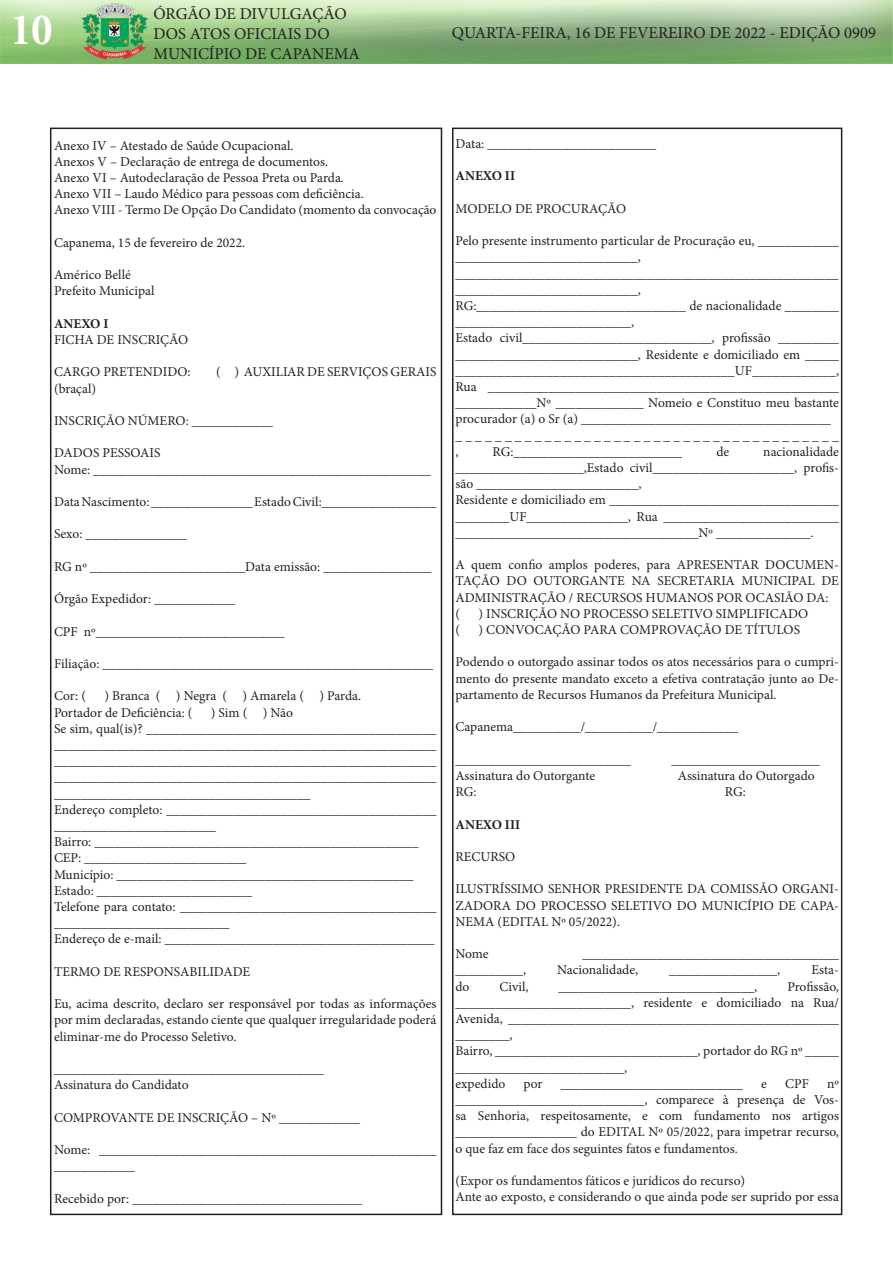
<style>
.page{position:relative;width:893px;height:1263px;background:#fff}
.page>*{position:absolute;margin:0;border:0;box-sizing:border-box;transform-origin:0 0}
.t1{font:700 condensed 45px "Minion Pro";color:#fff}
.t2{font:16.5px/19.8px "Minion Pro";color:#231f20}
.t3{font:13.5px/16.2px "Minion Pro";color:#231f20;text-align:justify}
.t4{font:700 13.5px "Minion Pro";color:#231f20}
</style>
<div class="page">
<div style="left:50px;top:128px;width:392px;height:1087px;border:2px solid #231f20"></div>
<img style="left:0;top:0;width:893px;height:64px">
<div style="left:452px;top:128px;width:390px;height:1087px;border:2px solid #231f20"></div>
<h1 class="t1" style="left:11px;top:-1px;width:43px">10</h1>
<p class="t2" style="left:153px;top:4px;width:208px">ÓRGÃO DE DIVULGAÇÃO<br>DOS ATOS OFICIAIS DO<br>MUNICÍPIO DE CAPANEMA</p>
<p class="t2" style="left:452px;top:23px;width:426px">QUARTA-FEIRA, 16 DE FEVEREIRO DE 2022 - EDIÇÃO 0909</p>
<p class="t3" style="left:54px;top:137px;width:241px">Anexo IV – Atestado de Saúde Ocupacional.</p>
<p class="t3" style="left:54px;top:153px;width:276px">Anexos V – Declaração de entrega de documentos.</p>
<p class="t3" style="left:54px;top:170px;width:292px">Anexo VI – Autodeclaração de Pessoa Preta ou Parda.</p>
<p class="t3" style="left:54px;top:186px;width:311px">Anexo VII – Laudo Médico para pessoas com deficiência.</p>
<p class="t3" style="left:54px;top:202px;width:384px">Anexo VIII - Termo De Opção Do Candidato (momento da convocação</p>
<p class="t3" style="left:54px;top:234px;width:193px">Capanema, 15 de fevereiro de 2022.</p>
<p class="t3" style="left:54px;top:267px;width:78px">Américo Bellé</p>
<p class="t3" style="left:54px;top:283px;width:102px">Prefeito Municipal</p>
<p class="t4" style="left:54px;top:314px;width:56px">ANEXO I</p>
<p class="t3" style="left:54px;top:332px;width:136px">FICHA DE INSCRIÇÃO</p>
<p class="t3" style="left:54px;top:364px;width:138px">CARGO PRETENDIDO:</p>
<p class="t3" style="left:216px;top:364px;width:222px">( ) AUXILIAR DE SERVIÇOS GERAIS</p>
<p class="t3" style="left:54px;top:380px;width:44px">(braçal)</p>
<p class="t3" style="left:54px;top:413px;width:220px">INSCRIÇÃO NÚMERO: ____________</p>
<p class="t3" style="left:54px;top:445px;width:108px">DADOS PESSOAIS</p>
<p class="t3" style="left:54px;top:461px;width:378px">Nome: __________________________________________________</p>
<p class="t3" style="left:54px;top:494px;width:384px">Data Nascimento: _______________ Estado Civil:_________________</p>
<p class="t3" style="left:54px;top:526px;width:134px">Sexo: _______________</p>
<p class="t3" style="left:54px;top:558px;width:379px">RG nº _______________________Data emissão: ________________</p>
<p class="t3" style="left:54px;top:591px;width:183px">Órgão Expedidor: ____________</p>
<p class="t3" style="left:54px;top:623px;width:232px">CPF nº____________________________</p>
<p class="t3" style="left:54px;top:656px;width:381px">Filiação: _________________________________________________</p>
<p class="t3" style="left:54px;top:688px;width:34px">Cor: (</p>
<p class="t3" style="left:104px;top:688px;width:258px">) Branca ( ) Negra ( ) Amarela ( ) Parda.</p>
<p class="t3" style="left:54px;top:704px;width:140px">Portador de Deficiência: (</p>
<p class="t3" style="left:211px;top:704px;width:84px">) Sim ( ) Não</p>
<p class="t3" style="left:54px;top:720px;width:384px">Se sim, qual(is)? ___________________________________________ ________________________________________________________ ________________________________________________________ ________________________________________________________ ______________________________________</p>
<p class="t3" style="left:54px;top:801px;width:384px">Endereço completo: ________________________________________ ________________________</p>
<p class="t3" style="left:54px;top:834px;width:366px">Bairro: ________________________________________________</p>
<p class="t3" style="left:54px;top:850px;width:194px">CEP: ________________________</p>
<p class="t3" style="left:54px;top:866px;width:361px">Município: ____________________________________________</p>
<p class="t3" style="left:54px;top:882px;width:200px">Estado: _______________________</p>
<p class="t3" style="left:54px;top:899px;width:384px">Telefone para contato: ______________________________________ __________________________</p>
<p class="t3" style="left:54px;top:931px;width:382px">Endereço de e-mail: ________________________________________</p>
<p class="t3" style="left:54px;top:963px;width:198px">TERMO DE RESPONSABILIDADE</p>
<p class="t3" style="left:54px;top:996px;width:384px">Eu, acima descrito, declaro ser responsável por todas as informações por mim declaradas, estando ciente que qualquer irregularidade poderá eliminar-me do Processo Seletivo.</p>
<p class="t3" style="left:54px;top:1061px;width:271px">________________________________________</p>
<p class="t3" style="left:54px;top:1077px;width:136px">Assinatura do Candidato</p>
<p class="t3" style="left:54px;top:1109px;width:307px">COMPROVANTE DE INSCRIÇÃO – Nº ____________</p>
<p class="t3" style="left:54px;top:1142px;width:384px">Nome: __________________________________________________ ____________</p>
<p class="t3" style="left:54px;top:1190px;width:309px">Recebido por: __________________________________</p>
<p class="t3" style="left:455px;top:136px;width:202px">Data: _________________________</p>
<p class="t4" style="left:455px;top:167px;width:61px">ANEXO II</p>
<p class="t3" style="left:455px;top:200px;width:172px">MODELO DE PROCURAÇÃO</p>
<p class="t3" style="left:455px;top:233px;width:385px">Pelo presente instrumento particular de Procuração eu, ____________ ___________________________,</p>
<p class="t3" style="left:455px;top:265px;width:385px">________________________________________________________ ___________________________,</p>
<p class="t3" style="left:455px;top:298px;width:385px">RG:_______________________________ de nacionalidade ________ __________________________,</p>
<p class="t3" style="left:455px;top:330px;width:385px">Estado civil____________________________, profissão _________ ___________________________, Residente e domiciliado em _____ ________________________________________UF____________, Rua ____________________________________________________ ____________Nº _____________ Nomeio e Constituo meu bastante procurador (a) o Sr (a) _____________________________________</p>
<p class="t3" style="left:455px;top:427px;width:385px">_______________________________________ ,</p>
<p class="t3" style="left:455px;top:443px;width:385px;text-indent:308px">nacionalidade ___________________,Estado civil_____________________, profis&shy;são ________________________,</p>
<p class="t3" style="left:455px;top:492px;width:385px">Residente e domiciliado em __________________________________ ________UF_______________, Rua __________________________ ____________________________________Nº ______________.</p>
<p class="t3" style="left:455px;top:557px;width:385px">A quem confio amplos poderes, para APRESENTAR DOCUMEN-TAÇÃO DO OUTORGANTE NA SECRETARIA MUNICIPAL DE ADMINISTRAÇÃO / RECURSOS HUMANOS POR OCASIÃO DA:</p>
<p class="t3" style="left:455px;top:605px;width:6px">(</p>
<p class="t3" style="left:479px;top:605px;width:331px">) INSCRIÇÃO NO PROCESSO SELETIVO SIMPLIFICADO</p>
<p class="t3" style="left:455px;top:622px;width:6px">(</p>
<p class="t3" style="left:479px;top:622px;width:323px">) CONVOCAÇÃO PARA COMPROVAÇÃO DE TÍTULOS</p>
<p class="t3" style="left:455px;top:654px;width:385px">Podendo o outorgado assinar todos os atos necessários para o cumpri&shy;mento do presente mandato exceto a efetiva contratação junto ao De&shy;partamento de Recursos Humanos da Prefeitura Municipal.</p>
<p class="t3" style="left:455px;top:719px;width:284px">Capanema__________/__________/____________</p>
<p class="t3" style="left:455px;top:751px;width:177px">__________________________</p>
<p class="t3" style="left:671px;top:751px;width:150px">______________________</p>
<p class="t3" style="left:455px;top:767px;width:141px">Assinatura do Outorgante</p>
<p class="t3" style="left:678px;top:767px;width:138px">Assinatura do Outorgado</p>
<p class="t3" style="left:455px;top:784px;width:23px">RG:</p>
<p class="t3" style="left:725px;top:784px;width:22px">RG:</p>
<p class="t4" style="left:455px;top:815px;width:66px">ANEXO III</p>
<p class="t3" style="left:455px;top:848px;width:61px">RECURSO</p>
<p class="t3" style="left:455px;top:881px;width:385px">ILUSTRÍSSIMO SENHOR PRESIDENTE DA COMISSÃO ORGANI-ZADORA DO PROCESSO SELETIVO DO MUNICÍPIO DE CAPA-NEMA (EDITAL Nº 05/2022).</p>
<p class="t3" style="left:455px;top:946px;width:35px">Nome</p>
<p class="t3" style="left:582px;top:946px;width:258px">______________________________________</p>
<p class="t3" style="left:455px;top:962px;width:72px">__________,</p>
<p class="t3" style="left:557px;top:962px;width:82px">Nacionalidade,</p>
<p class="t3" style="left:669px;top:962px;width:113px">________________,</p>
<p class="t3" style="left:811px;top:962px;width:29px">Esta-</p>
<p class="t3" style="left:455px;top:978px;width:16px">do</p>
<p class="t3" style="left:499px;top:978px;width:30px">Civil,</p>
<p class="t3" style="left:558px;top:978px;width:200px">_____________________________,</p>
<p class="t3" style="left:493px;top:443px;width:191px">RG:_________________________</p>
<p class="t3" style="left:716px;top:443px;width:14px">de</p>
<p class="t3" style="left:455px;top:978px;width:385px;text-indent:332px">Profissão, __________________________, residente e domiciliado na Rua/ Avenida, _________________________________________________ ________,</p>
<p class="t3" style="left:455px;top:1043px;width:385px">Bairro, ______________________________, portador do RG nº _____ _________________________,</p>
<p class="t3" style="left:455px;top:1075px;width:51px">expedido</p>
<p class="t3" style="left:524px;top:1075px;width:20px">por</p>
<p class="t3" style="left:561px;top:1075px;width:184px">___________________________</p>
<p class="t3" style="left:761px;top:1075px;width:7px">e</p>
<p class="t3" style="left:785px;top:1075px;width:25px">CPF</p>
<p class="t3" style="left:455px;top:1075px;width:385px;text-indent:372px">nº ____________________________, comparece à presença de Vos&shy;sa Senhoria, respeitosamente, e com fundamento nos artigos __________________ do EDITAL Nº 05/2022, para impetrar recurso, o que faz em face dos seguintes fatos e fundamentos.</p>
<p class="t3" style="left:455px;top:1172px;width:291px">(Expor os fundamentos fáticos e jurídicos do recurso)</p>
<p class="t3" style="left:455px;top:1189px;width:385px">Ante ao exposto, e considerando o que ainda pode ser suprido por essa</p>
</div>
